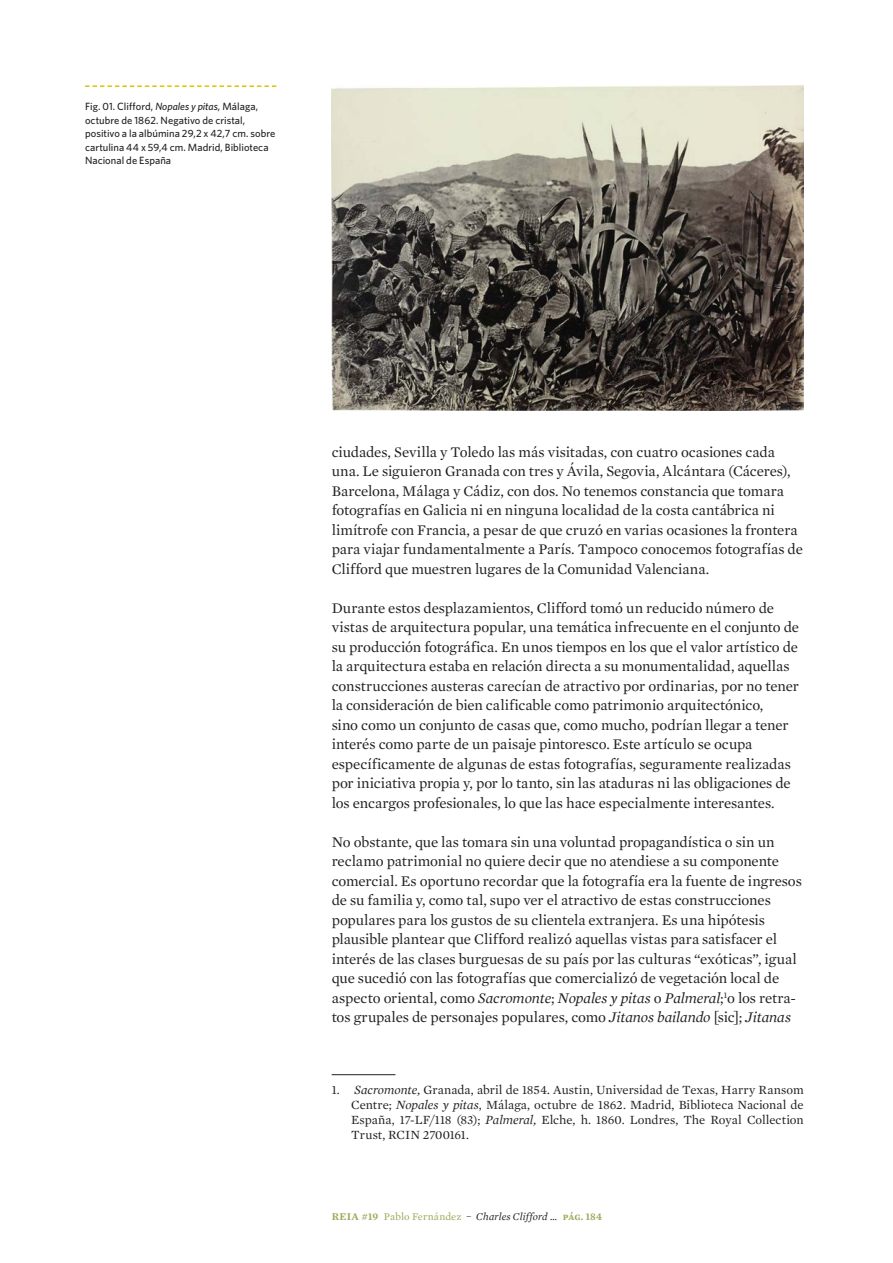
<style>
.page{position:relative;width:893px;height:1263px;background:#fff}
.page>*{position:absolute;margin:0;border:0;box-sizing:border-box;transform-origin:0 0}
.t1{font:15px/19.5px "Mercury Text G1";letter-spacing:-.005em;color:#231f20}
.t2{font:12.75px/15px "Mercury Text G1";letter-spacing:-.005em;color:#231f20;text-align:justify}
.t3{font:500 10.5px/13.5px "Whitney";letter-spacing:.005em;color:#231f20}
.t4{font:italic 10.5px "Mercury Text G1";letter-spacing:.005em;color:#231f20}
.s1{font-style:italic}
.s2{font-family:"Mercury Text G1 Semibold SC";font-style:normal;color:#9ca856}
.s3{font-style:normal;color:#9ca856}
</style>
<div class="page">
<hr style="left:332px;top:1074px;width:63px;height:1px;background:#231f20">
<img style="left:332px;top:85px;width:471px;height:325px">
<svg style="left:85px;top:85px;width:191px;height:2px"></svg>
<p class="t3" style="left:85px;top:100px;width:192px">Fig. 01. Clifford, <span class="s1">Nopales y pitas</span>, Málaga, octubre de 1862. Negativo de cristal, positivo a la albúmina 29,2 x 42,7 cm. sobre cartulina 44 x 59,4 cm. Madrid, Biblioteca Nacional de España</p>
<p class="t1" style="left:332px;top:442px;width:473px">ciudades, Sevilla y Toledo las más visitadas, con cuatro ocasiones cada una. Le siguieron Granada con tres y Ávila, Segovia, Alcántara (Cáceres), Barcelona, Málaga y Cádiz, con dos. No tenemos constancia que tomara fotografías en Galicia ni en ninguna localidad de la costa cantábrica ni limítrofe con Francia, a pesar de que cruzó en varias ocasiones la frontera para viajar fundamentalmente a París. Tampoco conocemos fotografías de Clifford que muestren lugares de la Comunidad Valenciana.</p>
<p class="t1" style="left:332px;top:598px;width:469px">Durante estos desplazamientos, Clifford tomó un reducido número de vistas de arquitectura popular, una temática infrecuente en el conjunto de su producción fotográfica. En unos tiempos en los que el valor artístico de la arquitectura estaba en relación directa a su monumentalidad, aquellas construcciones austeras carecían de atractivo por ordinarias, por no tener la consideración de bien calificable como patrimonio arquitectónico,<br>sino como un conjunto de casas que, como mucho, podrían llegar a tener interés como parte de un paisaje pintoresco. Este artículo se ocupa específicamente de algunas de estas fotografías, seguramente realizadas por iniciativa propia y, por lo tanto, sin las ataduras ni las obligaciones de los encargos profesionales, lo que las hace especialmente interesantes.</p>
<p class="t1" style="left:332px;top:832px;width:472px">No obstante, que las tomara sin una voluntad propagandística o sin un reclamo patrimonial no quiere decir que no atendiese a su componente comercial. Es oportuno recordar que la fotografía era la fuente de ingresos de su familia y, como tal, supo ver el atractivo de estas construcciones populares para los gustos de su clientela extranjera. Es una hipótesis plausible plantear que Clifford realizó aquellas vistas para satisfacer el interés de las clases burguesas de su país por las culturas “exóticas”, igual que sucedió con las fotografías que comercializó de vegetación local de aspecto oriental, como <span class="s1">Sacromonte</span>; <span class="s1">Nopales y pitas</span> o <span class="s1">Palmeral</span>;<sup>1</sup>o los retra&shy;tos grupales de personajes populares, como <span class="s1">Jitanos bailando</span> [sic]; <span class="s1">Jitanas</span></p>
<p class="t2" style="left:351px;top:1082px;width:454px;text-indent:-19px">1. <span class="s1">Sacromonte,</span> Granada, abril de 1854<span class="s1">.</span> Austin, Universidad de Texas, Harry Ransom Centre; <span class="s1">Nopales y pitas</span>, Málaga, octubre de 1862. Madrid, Biblioteca Nacional de España, 17-LF/118 (83); <span class="s1">Palmeral,</span> Elche, h. 1860. Londres, The Royal Collection Trust, RCIN 2700161.</p>
<p class="t4" style="left:332px;top:1210px;width:272px"><span class="s2">REIA #19</span> <span class="s3">Pablo Fernández</span> − Charles Clifford … <span class="s2">pág. 184</span></p>
</div>
